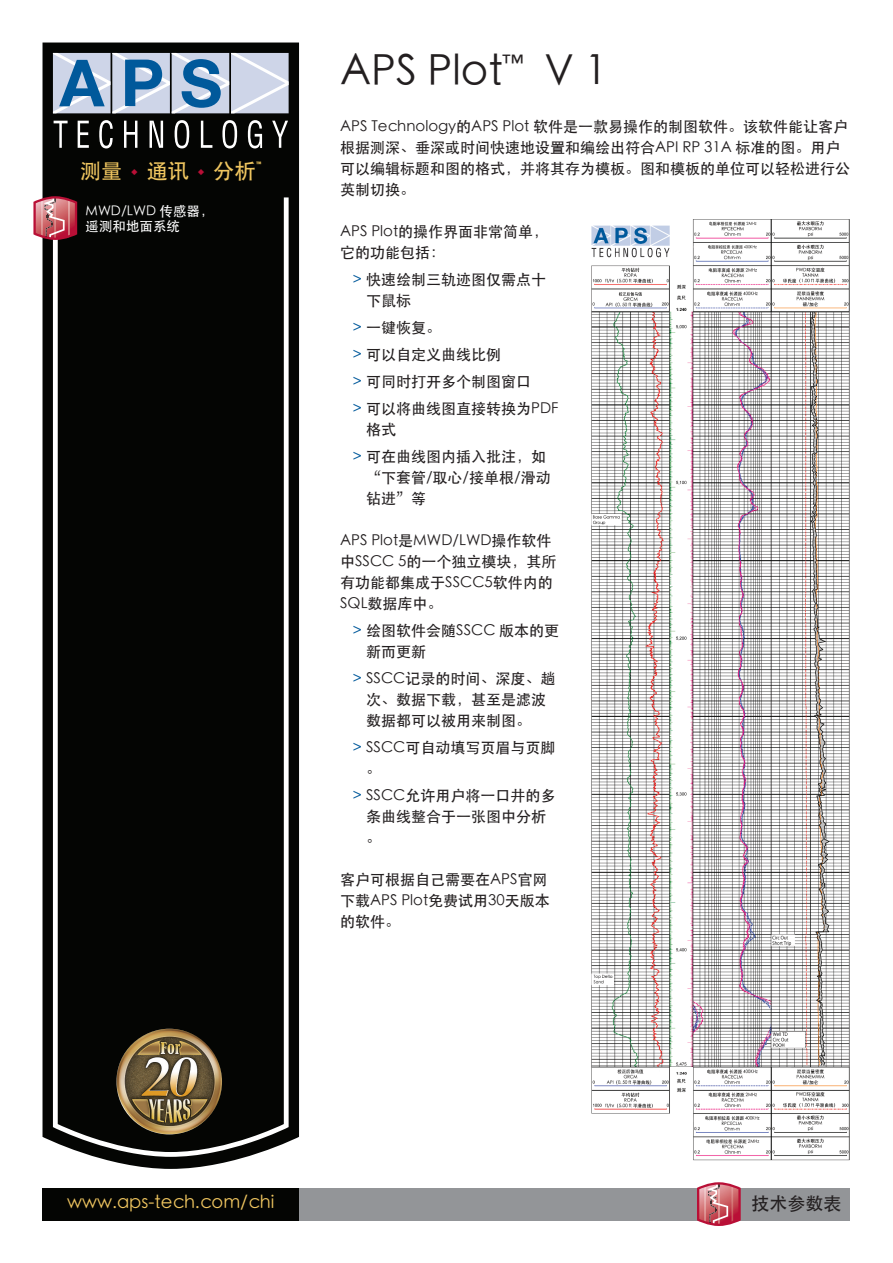
<style>
.page{position:relative;width:893px;height:1263px;background:#fff}
.page>*{position:absolute;margin:0;border:0;box-sizing:border-box;transform-origin:0 0}
.t1{font:42px "ST Heiti";color:#231f20}
.t2{font:21.15px "Adobe Heiti Std Regular G Bpc EUC H";color:#f0c660}
.t3{font:18px "ST Heiti";color:#f0c660}
.t4{font:18px "ST Heiti";color:#231f20}
.t5{font:15px/21px "ST Heiti";color:#231f20}
.t6{font:13.5px/15px "ST Heiti";color:#fff}
.t7{font:italic 700 condensed 9.45px "Myriad Pro";color:#f0c660}
.s1{color:#00599b}
</style>
<div class="page">
<svg style="left:43px;top:43px;width:256px;height:1126px;background:#121311"></svg>
<div style="left:53px;top:197px;width:236px;height:960px;background:#040503"></div>
<svg style="left:54px;top:121px;width:14px;height:27px"></svg>
<svg style="left:78px;top:121px;width:11px;height:27px"></svg>
<svg style="left:99px;top:120px;width:14px;height:28px"></svg>
<svg style="left:124px;top:121px;width:13px;height:27px"></svg>
<svg style="left:150px;top:121px;width:13px;height:27px"></svg>
<svg style="left:175px;top:120px;width:14px;height:28px"></svg>
<svg style="left:201px;top:121px;width:11px;height:27px"></svg>
<svg style="left:222px;top:120px;width:15px;height:28px"></svg>
<svg style="left:248px;top:120px;width:14px;height:28px"></svg>
<svg style="left:272px;top:121px;width:16px;height:27px"></svg>
<svg style="left:53px;top:53px;width:236px;height:60px;background:#a1b9d4"></svg>
<div style="left:43px;top:1188px;width:807px;height:32px;background:#939598"></div>
<div style="left:43px;top:1188px;width:256px;height:32px;background:#040503"></div>
<img style="left:116px;top:1029px;width:106px;height:105px;border-radius:50%">
<svg style="left:33px;top:196px;width:44px;height:44px;background:#c16470"></svg>
<svg style="left:697px;top:1182px;width:44px;height:44px;background:#cf717d"></svg>
<img style="left:591px;top:219px;width:259px;height:942px">
<h2 class="t2" style="left:80px;top:158px;width:177px">测量 <sup>◆</sup> 通讯 <sup>◆</sup> 分析</h2>
<p class="t7" style="left:256px;top:162px;width:7px">™</p>
<p class="t6" style="left:86px;top:203px;width:129px">MWD/LWD 传感器，遥测和地面系统</p>
<h1 class="t1" style="left:340px;top:51px;width:269px">APS Plot<sup>™</sup> V 1</h1>
<p class="t5" style="left:340px;top:116px;width:512px">APS Technology的APS Plot 软件是一款易操作的制图软件。该软件能让客户根据测深、垂深或时间快速地设置和编绘出符合API RP 31A 标准的图。用户可以编辑标题和图的格式，并将其存为模板。图和模板的单位可以轻松进行公英制切换。</p>
<p class="t5" style="left:340px;top:221px;width:209px">APS Plot的操作界面非常简单，它的功能包括：</p>
<p class="t5" style="left:366px;top:269px;width:182px;text-indent:-13px"><span class="s1">&gt;</span> 快速绘制三轨迹图仅需点十下鼠标</p>
<p class="t5" style="left:353px;top:314px;width:207px;line-height:27px"><span class="s1">&gt;</span> 一键恢复。<br><span class="s1">&gt;</span> 可以自定义曲线比例<br><span class="s1">&gt;</span> 可同时打开多个制图窗口<br><span class="s1">&gt;</span> 可以将曲线图直接转换为PDF</p>
<p class="t5" style="left:353px;top:416px;width:195px;line-height:27px;text-indent:13px">格式<br><span class="s1">&gt;</span> 可在曲线图内插入批注，如</p>
<p class="t5" style="left:366px;top:467px;width:186px">“下套管/取心/接单根/滑动钻进”等</p>
<p class="t5" style="left:340px;top:530px;width:218px">APS Plot是MWD/LWD操作软件中SSCC 5的一个独立模块，其所有功能都集成于SSCC5软件内的<br>SQL数据库中。</p>
<p class="t5" style="left:366px;top:620px;width:195px;text-indent:-13px"><span class="s1">&gt;</span> 绘图软件会随SSCC 版本的更新而更新</p>
<p class="t5" style="left:366px;top:668px;width:191px;text-indent:-13px"><span class="s1">&gt;</span> SSCC记录的时间、深度、趟次、数据下载，甚至是滤波数据都可以被用来制图。</p>
<p class="t5" style="left:366px;top:737px;width:191px;text-indent:-13px"><span class="s1">&gt;</span> SSCC可自动填写页眉与页脚。</p>
<p class="t5" style="left:366px;top:785px;width:191px;text-indent:-13px"><span class="s1">&gt;</span> SSCC允许用户将一口井的多条曲线整合于一张图中分析。</p>
<p class="t5" style="left:340px;top:869px;width:211px">客户可根据自己需要在APS官网下载APS Plot免费试用30天版本的软件。</p>
<p class="t3" style="left:67px;top:1194px;width:209px">www.aps-tech.com/chi</p>
<p class="t4" style="left:751px;top:1195px;width:92px">技术参数表</p>
</div>
